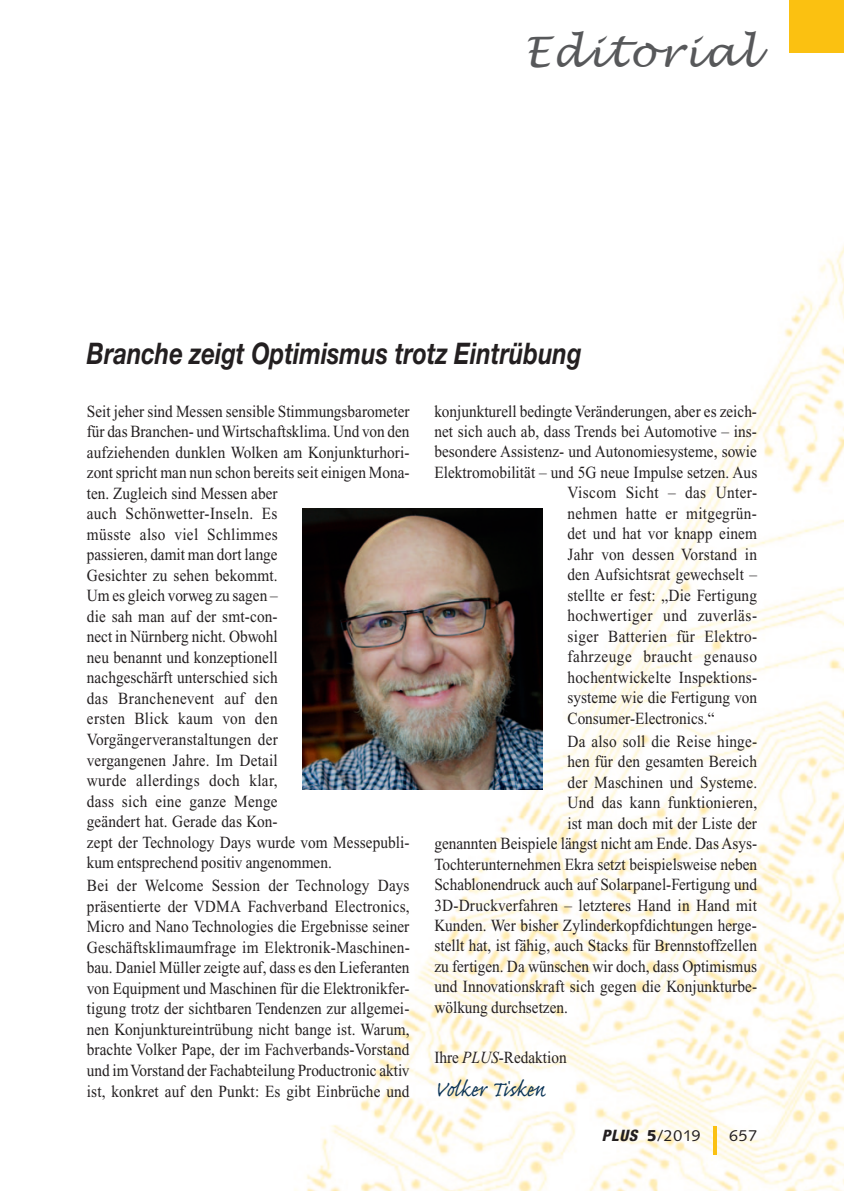
<style>
.page{position:relative;width:844px;height:1191px;background:#fff}
.page>*{position:absolute;margin:0;border:0;box-sizing:border-box;transform-origin:0 0}
.t1{font:italic 42px "Lucida Handwriting";letter-spacing:.05em;color:#57585a}
.t2{font:italic 700 29.75px "Helvetica Neue";color:#231f20;scale:.8 1}
.t3{font:28px "Caflisch Script Pro";color:#0b3457;scale:.9 1}
.t4{font:16.97px/20.5px "Times New Roman";letter-spacing:.005em;color:#231f20;scale:.9 1}
.t5{font:16.97px "Times New Roman";letter-spacing:.03em;color:#231f20;scale:.9 1}
.t6{font:16.97px "Times New Roman";letter-spacing:.025em;color:#231f20;scale:.9 1}
.t7{font:15.75px "Syntax";letter-spacing:.05em;color:#231f20}
.s1{font-style:italic}
.s2{font-family:"Helvetica Neue";font-weight:800;font-style:italic;font-stretch:condensed}
.s3{font-weight:900}
</style>
<div class="page">
<img style="left:294px;top:52px;width:549px;height:1139px">
<hr style="left:713px;top:1126px;width:3px;height:29px;background:#fbc111">
<div style="left:789px;top:0;width:54px;height:52px;background:#fbc111"></div>
<img style="left:303px;top:508px;width:239px;height:281px">
<h1 class="t1" style="left:524px;top:26px;width:234px">Editorial</h1>
<h2 class="t2" style="left:87px;top:335px;width:620px">Branche zeigt Optimismus trotz Eintrübung</h2>
<p class="t4" style="left:434px;top:401px;width:360px">konjunkturell bedingte Veränderungen, aber es zeich-</p>
<p class="t4" style="left:434px;top:421px;width:360px">net sich auch ab, dass Trends bei Automotive – ins-</p>
<p class="t4" style="left:434px;top:441px;width:360px">besondere Assistenz- und Autonomiesysteme, sowie</p>
<p class="t4" style="left:434px;top:462px;width:360px">Elektromobilität – und 5G neue Impulse setzen. Aus</p>
<p class="t6" style="left:567px;top:483px;width:212px">Viscom Sicht – das Unter-</p>
<p class="t4" style="left:567px;top:503px;width:212px">nehmen hatte er mitgegrün-</p>
<p class="t4" style="left:567px;top:523px;width:212px">det und hat vor knapp einem</p>
<p class="t4" style="left:567px;top:544px;width:212px">Jahr von dessen Vorstand in</p>
<p class="t4" style="left:567px;top:564px;width:212px">den Aufsichtsrat gewechselt –</p>
<p class="t4" style="left:567px;top:585px;width:212px">stellte er fest: „Die Fertigung</p>
<p class="t5" style="left:567px;top:606px;width:212px">hochwertiger und zuverläs-</p>
<p class="t6" style="left:567px;top:627px;width:212px">siger Batterien für Elektro-</p>
<p class="t5" style="left:567px;top:647px;width:212px">fahrzeuge braucht genauso</p>
<p class="t4" style="left:567px;top:667px;width:212px">hochentwickelte Inspektions-</p>
<p class="t4" style="left:567px;top:687px;width:212px">systeme wie die Fertigung von</p>
<p class="t4" style="left:567px;top:708px;width:165px">Consumer-Electronics.“</p>
<p class="t4" style="left:567px;top:731px;width:212px">Da also soll die Reise hinge-</p>
<p class="t4" style="left:567px;top:751px;width:212px">hen für den gesamten Bereich</p>
<p class="t4" style="left:567px;top:771px;width:212px">der Maschinen und Systeme.</p>
<p class="t4" style="left:567px;top:792px;width:212px">Und das kann funktionieren,</p>
<p class="t4" style="left:567px;top:812px;width:212px">ist man doch mit der Liste der</p>
<p class="t4" style="left:434px;top:833px;width:360px">genannten Beispiele längst nicht am Ende. Das Asys-</p>
<p class="t4" style="left:434px;top:853px;width:360px">Tochterunternehmen Ekra setzt beispielsweise neben</p>
<p class="t4" style="left:434px;top:874px;width:360px">Schablonendruck auch auf Solarpanel-Fertigung und</p>
<p class="t4" style="left:434px;top:894px;width:360px">3D-Druckverfahren – letzteres Hand in Hand mit</p>
<p class="t4" style="left:434px;top:915px;width:359px">Kunden. Wer bisher Zylinderkopfdichtungen herge-</p>
<p class="t4" style="left:434px;top:935px;width:360px">stellt hat, ist fähig, auch Stacks für Brennstoffzellen</p>
<p class="t4" style="left:434px;top:956px;width:360px">zu fertigen. Da wünschen wir doch, dass Optimismus</p>
<p class="t4" style="left:434px;top:976px;width:360px">und Innovationskraft sich gegen die Konjunkturbe-</p>
<p class="t4" style="left:434px;top:997px;width:150px">wölkung durchsetzen.</p>
<p class="t4" style="left:434px;top:1047px;width:148px">Ihre <span class="s1">PLUS</span>-Redaktion</p>
<h3 class="t3" style="left:434px;top:1075px;width:125px">Volker Tisken</h3>
<p class="t4" style="left:87px;top:401px;width:360px">Seit jeher sind Messen sensible Stimmungsbarometer für das Branchen- und Wirtschaftsklima. Und von den aufziehenden dunklen Wolken am Konjunkturhori&shy;zont spricht man nun schon bereits seit einigen Mona&shy;ten. Zugleich sind Messen aber<br>auch Schönwetter-Inseln. Es<br>müsste also viel Schlimmes<br>passieren, damit man dort lange<br>Gesichter zu sehen bekommt.<br>Um es gleich vorweg zu sagen –<br>die sah man auf der smt-con-<br>nect in Nürnberg nicht. Obwohl<br>neu benannt und konzeptionell<br>nachgeschärft unterschied sich<br>das Branchenevent auf den<br>ersten Blick kaum von den Vorgängerveranstaltungen der<br>vergangenen Jahre. Im Detail<br>wurde allerdings doch klar,<br>dass sich eine ganze Menge<br>geändert hat. Gerade das Kon-<br>zept der Technology Days wurde vom Messepubli&shy;kum entsprechend positiv angenommen.</p>
<p class="t4" style="left:87px;top:875px;width:360px;text-align:justify">Bei der Welcome Session der Technology Days präsentierte der VDMA Fachverband Electronics, Micro and Nano Technologies die Ergebnisse seiner Geschäftsklimaumfrage im Elektronik-Maschinen&shy;bau. Daniel Müller zeigte auf, dass es den Lieferanten von Equipment und Maschinen für die Elektronikfer&shy;tigung trotz der sichtbaren Tendenzen zur allgemei&shy;nen Konjunktureintrübung nicht bange ist. Warum, brachte Volker Pape, der im Fachverbands-Vorstand und im Vorstand der Fachabteilung Productronic aktiv ist, konkret auf den Punkt: Es gibt Einbrüche und</p>
<p class="t7" style="left:601px;top:1126px;width:100px"><span class="s2">PLUS</span> <span class="s3">5</span>/2019</p>
<p class="t7" style="left:729px;top:1126px;width:29px">657</p>
</div>
